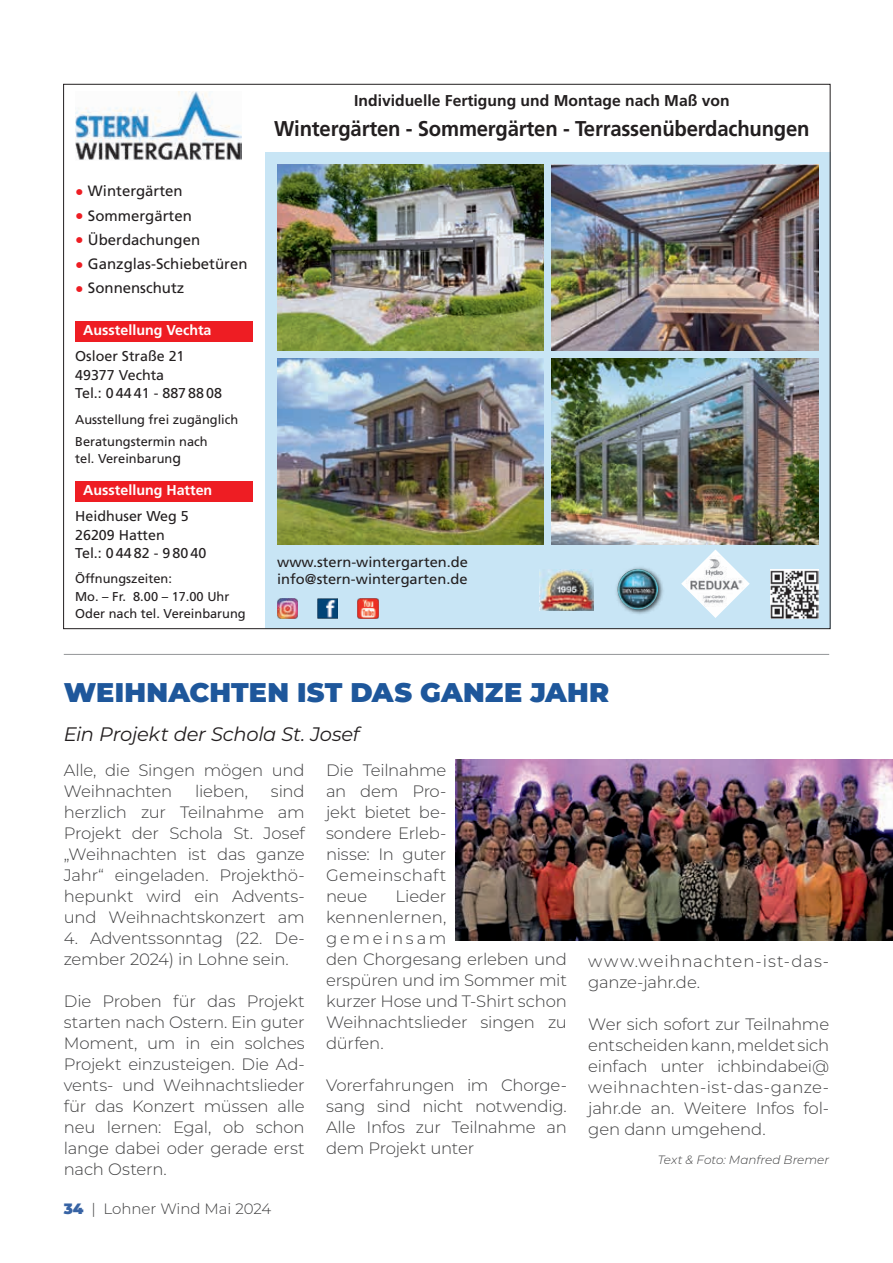
<style>
.page{position:relative;width:893px;height:1263px;background:#fff}
.page>*{position:absolute;margin:0;border:0;box-sizing:border-box;transform-origin:0 0}
.t1{font:900 27px "Montserrat";letter-spacing:.01em;color:#1e579b}
.t2{font:700 21.3px "Frutiger";letter-spacing:-.01em;color:#231f20;scale:.95 1}
.t3{font:italic 19.5px "Montserrat";letter-spacing:-.015em;color:#231f20}
.t4{font:300 16.5px/21px "Montserrat";letter-spacing:-.01em;color:#3e3e3f;text-align:justify}
.t5{font:300 16.5px/21px "Montserrat";letter-spacing:.045em;color:#3e3e3f}
.t6{font:700 15.6px "Frutiger";color:#231f20}
.t7{font:15px "Frutiger";color:#231f20}
.t8{font:300 15px "Montserrat";color:#3e3e3f}
.t9{font:14.25px/18.6px "Frutiger";color:#231f20}
.t10{font:700 14.25px "Frutiger";color:#fff}
.t11{font:12.9px/17.1px "Frutiger";color:#231f20}
.t12{font:italic 300 12px "Montserrat";color:#3e3e3f}
.s1{font-size:17.1px;color:#ee1d23}
.s2{font-size:14.25px}
.s3{font-weight:900;color:#3763a4}
</style>
<div class="page">
<img style="left:455px;top:759px;width:438px;height:182px">
<div style="left:265px;top:152px;width:566px;height:477px;background:#c8e5f5"></div>
<img style="left:76px;top:92px;width:166px;height:68px">
<img style="left:616px;top:567px;width:47px;height:47px">
<img style="left:618px;top:569px;width:40px;height:40px;border-radius:20px">
<img style="left:770px;top:570px;width:48px;height:48px">
<img style="left:681px;top:549px;width:69px;height:69px">
<img style="left:540px;top:570px;width:54px;height:41px">
<img style="left:277px;top:165px;width:267px;height:185px">
<img style="left:277px;top:358px;width:267px;height:186px">
<img style="left:552px;top:358px;width:266px;height:186px">
<img style="left:552px;top:165px;width:266px;height:185px">
<img style="left:277px;top:598px;width:20px;height:20px">
<img style="left:318px;top:598px;width:20px;height:20px">
<img style="left:358px;top:598px;width:20px;height:20px">
<div style="left:75px;top:481px;width:178px;height:20px;background:#ee1d23"></div>
<div style="left:75px;top:321px;width:178px;height:20px;background:#ee1d23"></div>
<hr style="left:64px;top:654px;width:765px;height:1px;background:#939598">
<p class="t7" style="left:75px;top:182px;width:109px"><span class="s1">•</span> Wintergärten</p>
<p class="t7" style="left:75px;top:207px;width:118px"><span class="s1">•</span> Sommergärten</p>
<p class="t7" style="left:75px;top:231px;width:126px"><span class="s1">•</span> Überdachungen</p>
<p class="t7" style="left:75px;top:255px;width:174px"><span class="s1">•</span> Ganzglas-Schiebetüren</p>
<p class="t7" style="left:75px;top:279px;width:111px"><span class="s1">•</span> Sonnenschutz</p>
<p class="t10" style="left:83px;top:322px;width:130px">Ausstellung Vechta</p>
<p class="t9" style="left:75px;top:347px;width:148px">Osloer Straße 21<br>49377 Vechta<br>Tel.: 0 44 41 - 887 88 08</p>
<p class="t11" style="left:75px;top:408px;width:165px;line-height:22.2px">Ausstellung frei zugänglich<br>Beratungstermin nach</p>
<p class="t11" style="left:75px;top:450px;width:107px">tel. Vereinbarun<span class="s2">g</span></p>
<p class="t10" style="left:83px;top:482px;width:131px">Ausstellung Hatten</p>
<p class="t9" style="left:75px;top:507px;width:133px">Heidhuser Weg 5<br>26209 Hatten<br>Tel.: 0 44 82 - 9 80 40</p>
<p class="t11" style="left:75px;top:570px;width:172px">Öffnungszeiten:<br>Mo. – Fr. 8.00 – 17.00 Uhr<br>Oder nach tel. Vereinbarung</p>
<p class="t6" style="left:354px;top:91px;width:377px">Individuelle Fertigung und Montage nach Maß von</p>
<p class="t2" style="left:274px;top:116px;width:565px">Wintergärten - Sommergärten - Terrassenüberdachungen</p>
<p class="t9" style="left:277px;top:553px;width:192px;line-height:17.1px">www.stern-wintergarten.de info@stern-wintergarten.de</p>
<h1 class="t1" style="left:64px;top:672px;width:547px">WEIHNACHTEN IST DAS GANZE JAHR</h1>
<p class="t3" style="left:64px;top:720px;width:297px">Ein Projekt der Schola St. Josef</p>
<p class="t4" style="left:64px;top:759px;width:242px">Alle, die Singen mögen und<br>Weihnachten</p>
<p class="t4" style="left:326px;top:759px;width:122px">Die Teilnahme an dem Pro&shy;jekt bietet be&shy;sondere Erleb&shy;nisse: In guter Gemeinschaft neue</p>
<p class="t4" style="left:64px;top:780px;width:242px;text-indent:207px">sind herzlich zur Teilnahme am Projekt der Schola St. Josef „Weihnachten ist das ganze Jahr“ eingeladen. Projekthö&shy;hepunkt wird ein Advents&shy;und Weihnachtskonzert am</p>
<p class="t4" style="left:64px;top:927px;width:242px">4. Adventssonntag (22. De&shy;zember 2024) in Lohne sein.</p>
<p class="t4" style="left:64px;top:990px;width:242px">Die Proben für das Projekt starten nach Ostern. Ein guter Moment, um in ein solches Projekt einzusteigen. Die Ad&shy;vents- und Weihnachtslieder für das Konzert müssen alle neu lernen: Egal, ob schon lange dabei oder gerade erst nach Ostern.</p>
<p class="t4" style="left:195px;top:780px;width:55px">lieben,</p>
<p class="t4" style="left:326px;top:885px;width:242px;text-align:left;text-indent:70px">Lieder kennenlernen, gemeinsam<br>den Chorgesang erleben und erspüren und im Sommer mit kurzer Hose und T-Shirt schon<br>Weihnachtslieder singen zu dürfen.</p>
<p class="t4" style="left:326px;top:1074px;width:242px">Vorerfahrungen im Chorge&shy;sang sind nicht notwendig.<br>Alle Infos zur Teilnahme an dem Projekt unter</p>
<p class="t5" style="left:588px;top:950px;width:242px">www.weihnachten-ist-das&shy;ganze-jahr.de.</p>
<p class="t4" style="left:588px;top:1013px;width:242px">Wer sich sofort zur Teilnahme entscheiden kann, meldet sich einfach unter ichbindabei@ weihnachten-ist-das-ganze&shy;jahr.de an. Weitere Infos fol&shy;gen dann umgehend.</p>
<p class="t12" style="left:658px;top:1151px;width:173px">Text &amp; Foto: Manfred Bremer</p>
<p class="t8" style="left:64px;top:1198px;width:209px"><span class="s3">34</span> | Lohner Wind Mai 2024</p>
</div>
